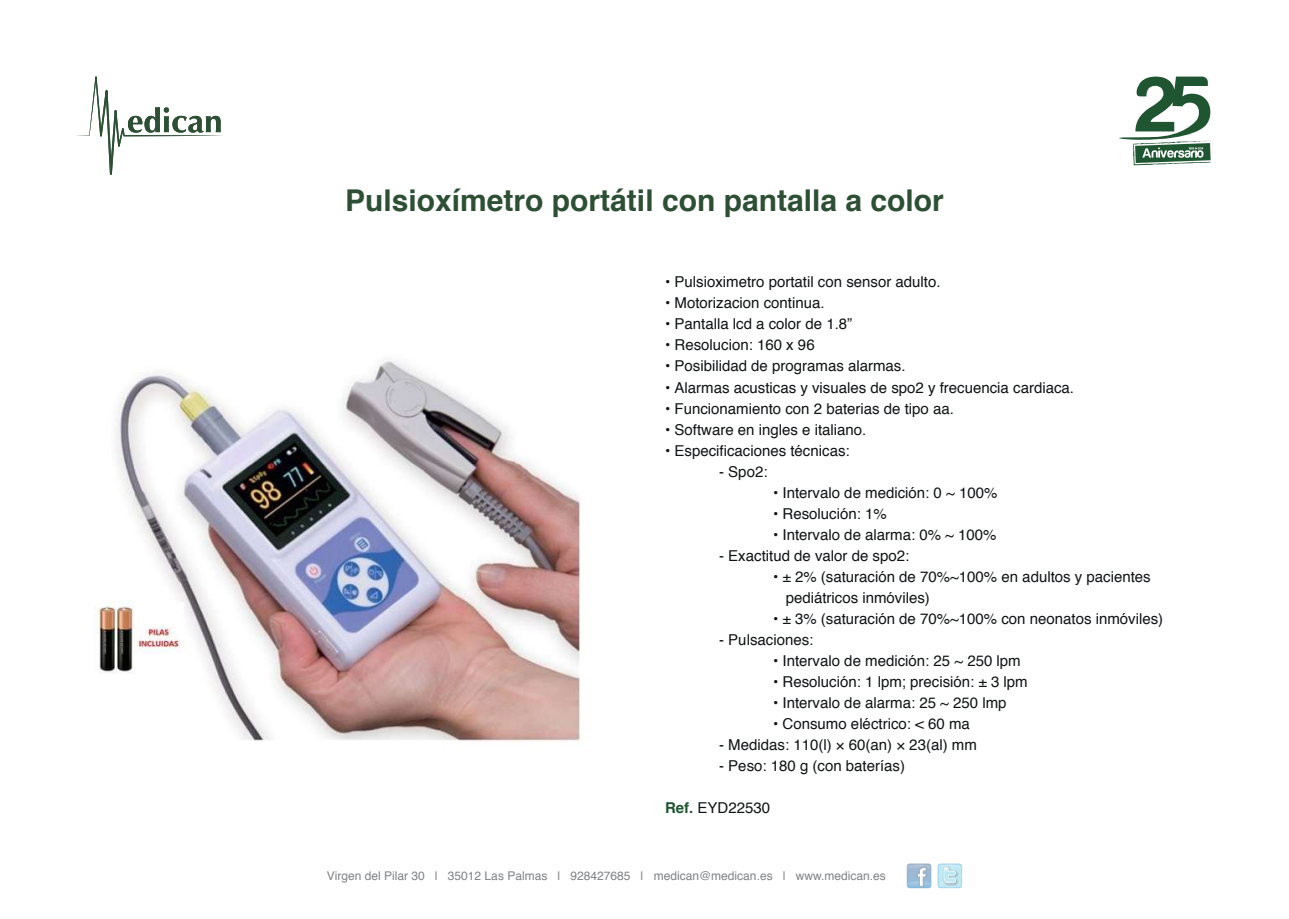
<style>
.page{position:relative;width:1289px;height:919px;background:#fff}
.page>*{position:absolute;margin:0;border:0;box-sizing:border-box;transform-origin:0 0}
.t1{font:700 30px "Helvetica";color:#2d5035}
.t2{font:15px/21px "Helvetica";color:#101314}
.t3{font:12px "Helvetica";color:#808285}
.s1{font-weight:700;color:#205532}
</style>
<div class="page">
<svg style="left:76px;top:76px;width:147px;height:99px"></svg>
<svg style="left:1119px;top:77px;width:94px;height:88px"></svg>
<svg style="left:906px;top:863px;width:25px;height:25px"></svg>
<svg style="left:906px;top:864px;width:25px;height:24px"></svg>
<svg style="left:937px;top:863px;width:25px;height:25px"></svg>
<svg style="left:937px;top:864px;width:25px;height:24px"></svg>
<img style="left:97px;top:360px;width:486px;height:382px">
<h1 class="t1" style="left:345px;top:176px;width:600px">Pulsioxímetro portátil con pantalla a color</h1>
<p class="t2" style="left:665px;top:272px;width:277px">• Pulsioximetro portatil con sensor adulto.</p>
<p class="t2" style="left:665px;top:293px;width:161px">• Motorizacion continua.</p>
<p class="t2" style="left:665px;top:314px;width:189px">• Pantalla lcd a color de 1.8”</p>
<p class="t2" style="left:665px;top:335px;width:151px">• Resolucion: 160 x 96</p>
<p class="t2" style="left:665px;top:356px;width:242px">• Posibilidad de programas alarmas.</p>
<p class="t2" style="left:665px;top:377px;width:410px">• Alarmas acusticas y visuales de spo2 y frecuencia cardiaca.</p>
<p class="t2" style="left:665px;top:398px;width:290px">• Funcionamiento con 2 baterias de tipo aa.</p>
<p class="t2" style="left:665px;top:419px;width:203px">• Software en ingles e italiano.</p>
<p class="t2" style="left:665px;top:440px;width:186px">• Especificaciones técnicas:</p>
<p class="t2" style="left:719px;top:461px;width:50px">- Spo2:</p>
<p class="t2" style="left:773px;top:482px;width:226px">• Intervalo de medición: 0 ~ 100%</p>
<p class="t2" style="left:773px;top:503px;width:115px">• Resolución: 1%</p>
<p class="t2" style="left:773px;top:524px;width:225px">• Intervalo de alarma: 0% ~ 100%</p>
<p class="t2" style="left:719px;top:545px;width:192px">- Exactitud de valor de spo2:</p>
<p class="t2" style="left:785px;top:566px;width:366px;text-indent:-13px">• ± 2% (saturación de 70%~100% en adultos y pacientes pediátricos inmóviles)</p>
<p class="t2" style="left:773px;top:608px;width:391px">• ± 3% (saturación de 70%~100% con neonatos inmóviles)</p>
<p class="t2" style="left:719px;top:629px;width:96px">- Pulsaciones:</p>
<p class="t2" style="left:773px;top:650px;width:249px">• Intervalo de medición: 25 ~ 250 lpm</p>
<p class="t2" style="left:773px;top:671px;width:256px">• Resolución: 1 lpm; precisión: ± 3 lpm</p>
<p class="t2" style="left:773px;top:692px;width:235px">• Intervalo de alarma: 25 ~ 250 lmp</p>
<p class="t2" style="left:773px;top:713px;width:198px">• Consumo eléctrico: &lt; 60 ma</p>
<p class="t2" style="left:719px;top:734px;width:259px">- Medidas: 110(l) × 60(an) × 23(al) mm</p>
<p class="t2" style="left:719px;top:755px;width:187px">- Peso: 180 g (con baterías)</p>
<p class="t2" style="left:665px;top:797px;width:107px"><span class="s1">Ref.</span> EYD22530</p>
<p class="t3" style="left:327px;top:866px;width:560px">Virgen del Pilar 30 | 35012 Las Palmas | 928427685 | medican@medican.es | www.medican.es</p>
</div>
